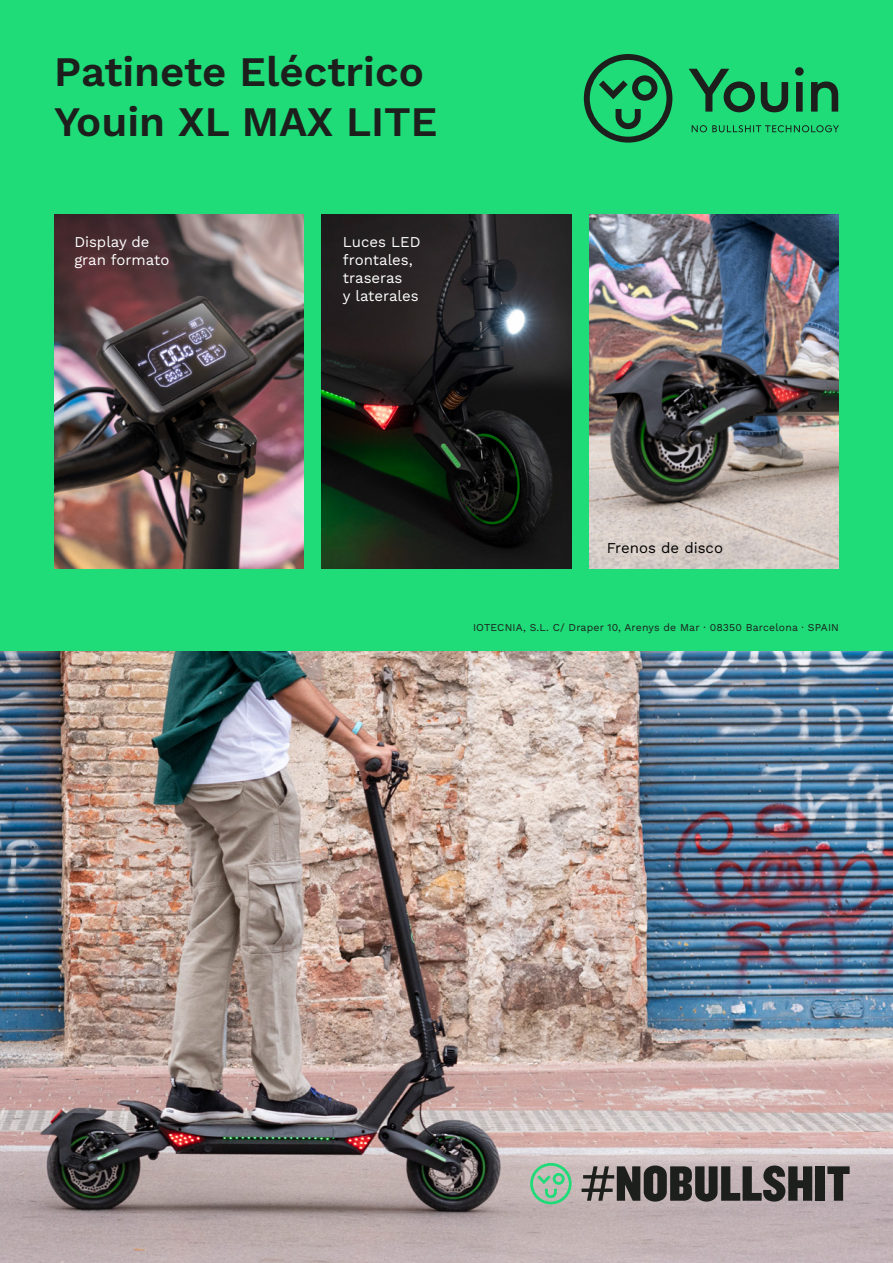
<style>
.page{position:relative;width:893px;height:1263px;background:#1fdb78}
.page>*{position:absolute;margin:0;border:0;box-sizing:border-box;transform-origin:0 0}
.t1{font:600 42px "Work Sans";color:#1c1f1c}
.t2{font:15px/18px "Work Sans";color:#fff}
.t3{font:15px "Work Sans";color:#000}
.t4{font:10.5px "Work Sans";letter-spacing:.015em;color:#1c1f1c}
</style>
<div class="page">
<svg style="left:584px;top:54px;width:255px;height:89px"></svg>
<img style="left:0;top:652px;width:893px;height:611px">
<img style="left:322px;top:215px;width:249px;height:354px">
<img style="left:589px;top:215px;width:250px;height:354px">
<svg style="left:582px;top:1165px;width:230px;height:36px;background:#5f5a59"></svg>
<div style="left:816px;top:1166px;width:9px;height:35px;background:#1c1f1c"></div>
<svg style="left:827px;top:1166px;width:23px;height:35px"></svg>
<svg style="left:530px;top:1163px;width:42px;height:41px"></svg>
<img style="left:54px;top:215px;width:250px;height:354px">
<p class="t1" style="left:54px;top:40px;width:371px">Patinete Eléctrico</p>
<p class="t1" style="left:54px;top:90px;width:385px">Youin XL MAX LITE</p>
<p class="t2" style="left:74px;top:232px;width:97px">Display de gran formato</p>
<p class="t2" style="left:343px;top:232px;width:79px">Luces LED</p>
<p class="t2" style="left:343px;top:250px;width:71px">frontales,</p>
<p class="t2" style="left:343px;top:268px;width:61px">traseras</p>
<p class="t2" style="left:343px;top:286px;width:77px">y laterales</p>
<p class="t3" style="left:607px;top:537px;width:118px">Frenos de disco</p>
<p class="t4" style="left:473px;top:620px;width:367px">IOTECNIA, S.L. C/ Draper 10, Arenys de Mar · 08350 Barcelona · SPAIN</p>
</div>
